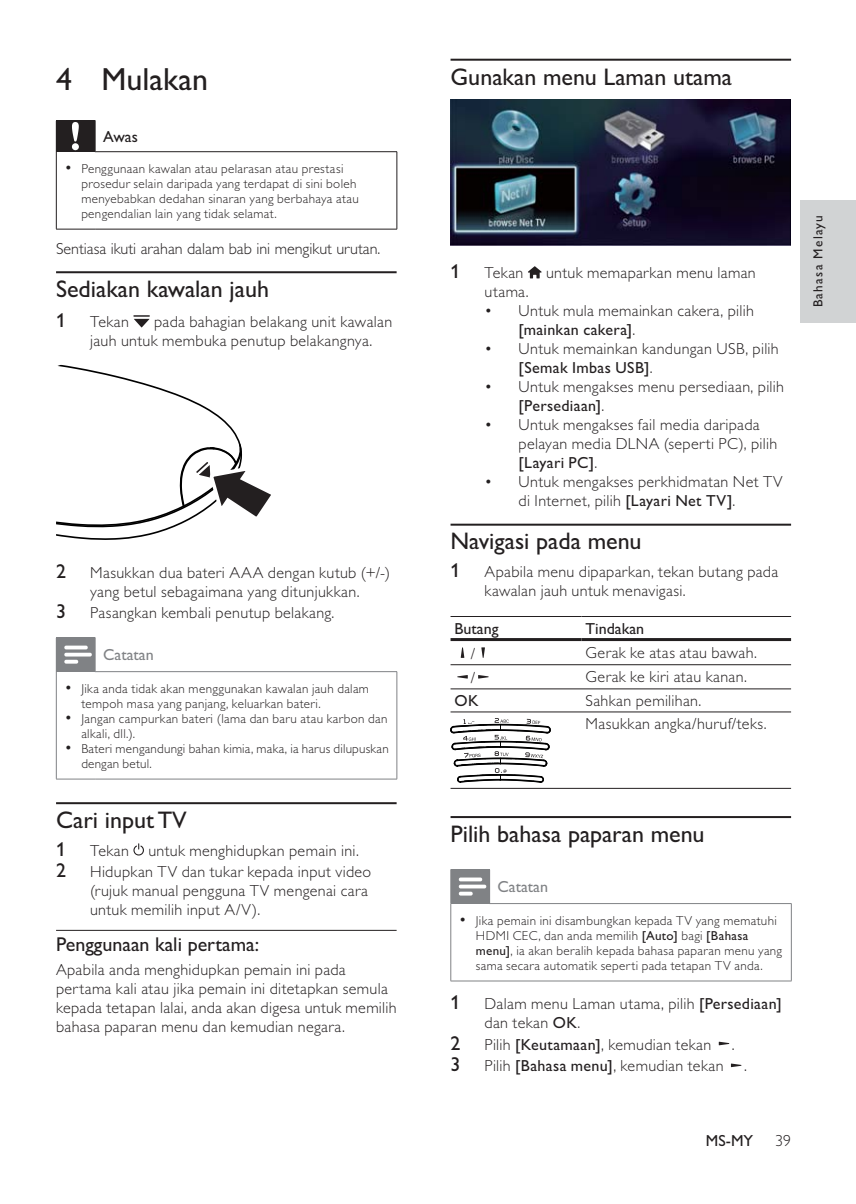
<style>
.page{position:relative;width:856px;height:1204px;background:#fff}
.page>*{position:absolute;margin:0;border:0;box-sizing:border-box;transform-origin:0 0}
.t1{font:32px "Gill Sans Alt One WGL";color:#231f20}
.t2{font:24px "Gill Sans Alt One WGL";color:#231f20}
.t3{font:20px "Gill Sans Alt One WGL";color:#231f20}
.t4{font:16px/19px "Gill Sans Alt One WGL Light";letter-spacing:.02em;color:#231f20}
.t5{font:16px "Gill Sans Alt One WGL";letter-spacing:.02em;color:#231f20}
.t6{font:16px "Gill Sans Alt One WGL Light";color:#231f20}
.t7{font:16px "Gill Sans Alt One WGL";color:#808285}
.t8{font:16px "Gill Sans Alt One WGL";color:#231f20}
.t9{font:13.2px "Gill Sans Alt One WGL";letter-spacing:.1em;color:#231f20}
.t10{font:13px/15px "Gill Sans Alt One WGL Light";letter-spacing:.025em;color:#231f20}
.s1{font-size:16px}
.s2{font-family:"Gill Sans Alt One WGL Light"}
.s3{font-family:"Gill Sans Alt One WGL"}
</style>
<div class="page">
<hr style="left:450px;top:59px;width:340px;height:2px;background:#231f20">
<hr style="left:450px;top:524px;width:340px;height:2px;background:#231f20">
<hr style="left:450px;top:816px;width:340px;height:2px;background:#231f20">
<img style="left:450px;top:100px;width:340px;height:145px">
<svg style="left:528px;top:266px;width:13px;height:12px"></svg>
<hr style="left:450px;top:664px;width:340px;height:1px;background:#231f20">
<hr style="left:450px;top:688px;width:340px;height:1px;background:#231f20">
<hr style="left:450px;top:711px;width:340px;height:1px;background:#231f20">
<hr style="left:450px;top:788px;width:340px;height:1px;background:#231f20">
<hr style="left:450px;top:616px;width:131px;height:1px;background:#231f20">
<hr style="left:450px;top:638px;width:131px;height:3px;background:#231f20">
<hr style="left:581px;top:616px;width:209px;height:1px;background:#231f20">
<hr style="left:581px;top:638px;width:209px;height:3px;background:#231f20">
<svg style="left:460px;top:647px;width:4px;height:11px"></svg>
<svg style="left:481px;top:647px;width:3px;height:11px"></svg>
<svg style="left:457px;top:675px;width:10px;height:4px"></svg>
<svg style="left:478px;top:675px;width:10px;height:4px"></svg>
<div style="left:450px;top:869px;width:39px;height:34px;background:#808285"></div>
<hr style="left:489px;top:870px;width:1px;height:33px;background:#808285">
<hr style="left:489px;top:903px;width:302px;height:1px;background:#808285">
<hr style="left:450px;top:903px;width:1px;height:78px;background:#808285">
<hr style="left:450px;top:981px;width:341px;height:1px;background:#808285">
<hr style="left:790px;top:904px;width:1px;height:77px;background:#808285">
<svg style="left:458px;top:877px;width:28px;height:18px"></svg>
<svg style="left:718px;top:1041px;width:11px;height:4px"></svg>
<svg style="left:730px;top:1063px;width:11px;height:4px"></svg>
<svg style="left:450px;top:718px;width:100px;height:65px"></svg>
<hr style="left:56px;top:271px;width:340px;height:2px;background:#231f20">
<hr style="left:56px;top:802px;width:340px;height:2px;background:#231f20">
<hr style="left:56px;top:930px;width:340px;height:1px;background:#231f20">
<div style="left:56px;top:121px;width:39px;height:31px;background:#231f20"></div>
<hr style="left:56px;top:120px;width:39px;height:1px;background:#231f20">
<hr style="left:95px;top:121px;width:1px;height:30px;background:#231f20">
<hr style="left:95px;top:151px;width:302px;height:1px;background:#231f20">
<hr style="left:56px;top:152px;width:1px;height:77px;background:#231f20">
<hr style="left:56px;top:229px;width:39px;height:1px;background:#231f20">
<hr style="left:95px;top:229px;width:302px;height:1px;background:#231f20">
<hr style="left:396px;top:152px;width:1px;height:77px;background:#231f20">
<svg style="left:72px;top:122px;width:7px;height:28px"></svg>
<svg style="left:133px;top:315px;width:17px;height:12px"></svg>
<div style="left:56px;top:638px;width:39px;height:34px;background:#808285"></div>
<hr style="left:56px;top:637px;width:39px;height:1px;background:#808285">
<hr style="left:95px;top:638px;width:1px;height:33px;background:#808285">
<hr style="left:95px;top:671px;width:302px;height:1px;background:#808285">
<hr style="left:56px;top:672px;width:1px;height:107px;background:#808285">
<hr style="left:56px;top:779px;width:39px;height:1px;background:#808285">
<hr style="left:95px;top:779px;width:302px;height:1px;background:#808285">
<hr style="left:396px;top:672px;width:1px;height:107px;background:#808285">
<svg style="left:64px;top:646px;width:28px;height:18px"></svg>
<svg style="left:133px;top:843px;width:11px;height:12px"></svg>
<svg style="left:56px;top:364px;width:215px;height:176px"></svg>
<div style="left:799px;top:200px;width:56px;height:122px;background:#d1d3d4"></div>
<h1 class="t1" style="left:56px;top:68px;width:153px">4 Mulakan</h1>
<p class="t5" style="left:103px;top:131px;width:36px">Awas</p>
<p class="t10" style="left:81px;top:162px;width:279px;text-indent:-17px"><span class="s1">•</span> Penggunaan kawalan atau pelarasan atau prestasi prosedur selain daripada yang terdapat di sini boleh menyebabkan dedahan sinaran yang berbahaya atau pengendalian lain yang tidak selamat.</p>
<p class="t6" style="left:56px;top:243px;width:326px">Sentiasa ikuti arahan dalam bab ini mengikut urutan.</p>
<h2 class="t2" style="left:56px;top:281px;width:214px">Sediakan kawalan jauh</h2>
<p class="t3" style="left:56px;top:314px;width:12px">1</p>
<p class="t4" style="left:90px;top:314px;width:40px">Tekan</p>
<p class="t4" style="left:90px;top:314px;width:303px;text-indent:64px">pada bahagian belakang unit kawalan jauh untuk membuka penutup belakangnya.</p>
<p class="t3" style="left:56px;top:564px;width:12px">2</p>
<p class="t4" style="left:90px;top:564px;width:301px">Masukkan dua bateri AAA dengan kutub (+/-) yang betul sebagaimana yang ditunjukkan.</p>
<p class="t3" style="left:56px;top:605px;width:12px">3</p>
<p class="t4" style="left:90px;top:605px;width:245px">Pasangkan kembali penutup belakang.</p>
<p class="t7" style="left:103px;top:649px;width:52px">Catatan</p>
<p class="t10" style="left:81px;top:682px;width:289px;text-indent:-17px"><span class="s1">•</span> Jika anda tidak akan menggunakan kawalan jauh dalam tempoh masa yang panjang, keluarkan bateri.</p>
<p class="t10" style="left:81px;top:712px;width:307px;text-indent:-17px"><span class="s1">•</span> Jangan campurkan bateri (lama dan baru atau karbon dan alkali, dll.).</p>
<p class="t10" style="left:81px;top:742px;width:309px;text-indent:-17px"><span class="s1">•</span> Bateri mengandungi bahan kimia, maka, ia harus dilupuskan dengan betul.</p>
<h2 class="t2" style="left:56px;top:812px;width:132px">Cari input TV</h2>
<p class="t3" style="left:56px;top:842px;width:12px">1</p>
<p class="t4" style="left:90px;top:842px;width:270px">Tekan untuk menghidupkan pemain ini.</p>
<p class="t3" style="left:56px;top:864px;width:12px">2</p>
<p class="t4" style="left:90px;top:864px;width:282px">Hidupkan TV dan tukar kepada input video (rujuk manual pengguna TV mengenai cara untuk memilih input A/V).</p>
<p class="t3" style="left:56px;top:937px;width:204px">Penggunaan kali pertama:</p>
<p class="t4" style="left:56px;top:962px;width:342px">Apabila anda menghidupkan pemain ini pada pertama kali atau jika pemain ini ditetapkan semula kepada tetapan lalai, anda akan digesa untuk memilih bahasa paparan menu dan kemudian negara.</p>
<h2 class="t2" style="left:450px;top:68px;width:283px">Gunakan menu Laman utama</h2>
<p class="t3" style="left:450px;top:265px;width:11px">1</p>
<p class="t4" style="left:484px;top:265px;width:40px">Tekan</p>
<p class="t4" style="left:545px;top:265px;width:211px">untuk memaparkan menu laman</p>
<p class="t4" style="left:484px;top:284px;width:46px">utama.</p>
<p class="t4" style="left:484px;top:303px;width:271px">• Untuk mula memainkan cakera, pilih</p>
<p class="t5" style="left:518px;top:324px;width:118px">[mainkan cakera]<span class="s2">.</span></p>
<p class="t4" style="left:484px;top:341px;width:295px">• Untuk memainkan kandungan USB, pilih</p>
<p class="t5" style="left:518px;top:362px;width:135px">[Semak Imbas USB]<span class="s2">.</span></p>
<p class="t4" style="left:484px;top:379px;width:301px">• Untuk mengakses menu persediaan, pilih</p>
<p class="t5" style="left:518px;top:400px;width:87px">[Persediaan]<span class="s2">.</span></p>
<p class="t4" style="left:518px;top:417px;width:260px;text-indent:-34px">• Untuk mengakses fail media daripada pelayan media DLNA (seperti PC), pilih</p>
<p class="t5" style="left:518px;top:457px;width:80px">[Layari PC]<span class="s2">.</span></p>
<p class="t4" style="left:518px;top:474px;width:265px;text-indent:-34px">• Untuk mengakses perkhidmatan Net TV di Internet, pilih <span class="s3">[Layari Net TV]</span>.</p>
<h2 class="t2" style="left:450px;top:533px;width:192px">Navigasi pada menu</h2>
<p class="t3" style="left:450px;top:563px;width:11px">1</p>
<p class="t4" style="left:484px;top:564px;width:295px">Apabila menu dipaparkan, tekan butang pada kawalan jauh untuk menavigasi.</p>
<p class="t5" style="left:454px;top:623px;width:45px">Butang</p>
<p class="t8" style="left:585px;top:623px;width:60px">Tindakan</p>
<p class="t4" style="left:470px;top:646px;width:6px">/</p>
<p class="t4" style="left:585px;top:644px;width:173px">Gerak ke atas atau bawah.</p>
<p class="t4" style="left:470px;top:670px;width:6px">/</p>
<p class="t4" style="left:585px;top:669px;width:163px">Gerak ke kiri atau kanan.</p>
<p class="t5" style="left:454px;top:695px;width:26px">OK</p>
<p class="t4" style="left:585px;top:691px;width:183px;line-height:23px">Sahkan pemilihan.<br>Masukkan angka/huruf/teks.</p>
<p class="t9" style="left:812px;top:307px;width:94px;rotate:-90deg">Bahasa Melayu</p>
<h2 class="t2" style="left:450px;top:825px;width:255px">Pilih bahasa paparan menu</h2>
<p class="t7" style="left:497px;top:881px;width:52px">Catatan</p>
<p class="t10" style="left:475px;top:914px;width:307px;text-indent:-17px"><span class="s1">•</span> Jika pemain ini disambungkan kepada TV yang mematuhi HDMI CEC, dan anda memilih <span class="s3">[Auto]</span> bagi <span class="s3">[Bahasa menu]</span>, ia akan beralih kepada bahasa paparan menu yang sama secara automatik seperti pada tetapan TV anda.</p>
<p class="t3" style="left:450px;top:995px;width:11px">1</p>
<p class="t4" style="left:484px;top:995px;width:298px">Dalam menu Laman utama, pilih <span class="s3">[Persediaan] </span>dan tekan <span class="s3">OK</span>.</p>
<p class="t3" style="left:450px;top:1036px;width:11px">2</p>
<p class="t4" style="left:484px;top:1036px;width:228px">Pilih <span class="s3">[Keutamaan]</span>, kemudian tekan</p>
<p class="t4" style="left:731px;top:1036px;width:4px">.</p>
<p class="t3" style="left:450px;top:1058px;width:11px">3</p>
<p class="t4" style="left:484px;top:1058px;width:240px">Pilih <span class="s3">[Bahasa menu]</span>, kemudian tekan</p>
<p class="t4" style="left:743px;top:1058px;width:4px">.</p>
<p class="t5" style="left:705px;top:1135px;width:49px">MS-MY</p>
<p class="t4" style="left:774px;top:1133px;width:17px">39</p>
</div>
